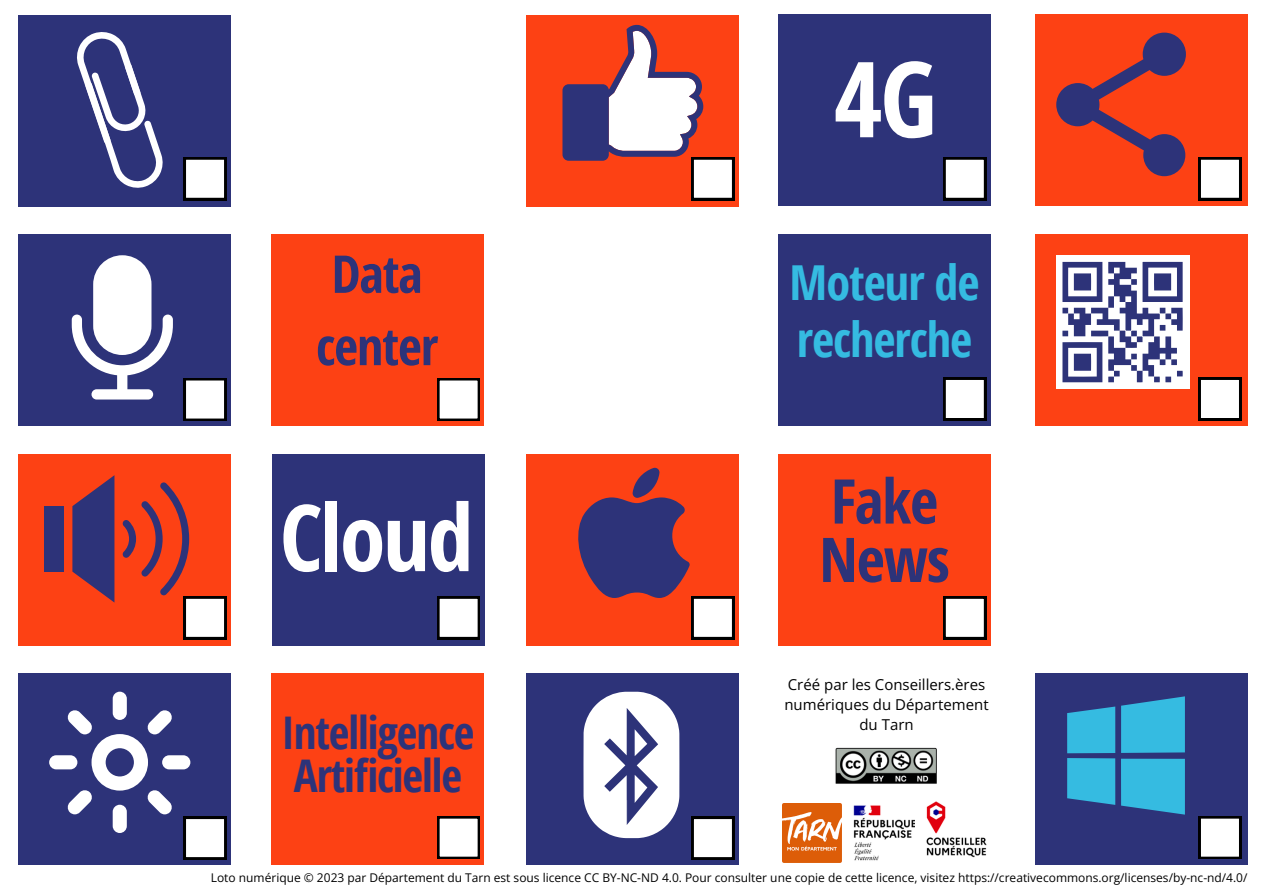
<style>
.page{position:relative;width:1263px;height:894px;background:#fff}
.page>*{position:absolute;margin:0;border:0;box-sizing:border-box;transform-origin:0 0}
.t1{font:700 105px "Open Sans Condensed";color:#fff}
.t2{font:700 92.4px "Open Sans Condensed";letter-spacing:-.025em;color:#fff}
.t3{font:700 61.65px/58.3px "Open Sans Condensed";letter-spacing:-.02em;color:#2d3379}
.t4{font:700 52.05px/72.3px "Open Sans Condensed";letter-spacing:-.02em;color:#2d3379}
.t5{font:700 48.15px/57.3px "Open Sans Condensed";letter-spacing:-.02em;color:#35bbe1}
.t6{font:700 45px/42.8px "Open Sans Condensed";letter-spacing:-.025em;color:#2d3379}
.t7{font:15px/20.2px "Open Sans";color:#000;text-align:center}
.t8{font:12px "Open Sans";color:#000}
</style>
<div class="page">
<div style="left:1035px;top:14px;width:212px;height:192px;background:#fd4114"></div>
<div style="left:19px;top:234px;width:212px;height:192px;background:#2d3379"></div>
<div style="left:19px;top:454px;width:212px;height:191px;background:#fd4114"></div>
<div style="left:19px;top:15px;width:212px;height:192px;background:#2d3379"></div>
<div style="left:778px;top:14px;width:212px;height:191px;background:#2d3379"></div>
<div style="left:526px;top:15px;width:212px;height:192px;background:#fd4114"></div>
<div style="left:272px;top:234px;width:212px;height:192px;background:#fd4114"></div>
<div style="left:778px;top:234px;width:212px;height:192px;background:#2d3379"></div>
<div style="left:1035px;top:234px;width:212px;height:192px;background:#fd4114"></div>
<div style="left:272px;top:454px;width:212px;height:191px;background:#2d3379"></div>
<div style="left:527px;top:454px;width:212px;height:191px;background:#fd4114"></div>
<div style="left:778px;top:454px;width:212px;height:191px;background:#fd4114"></div>
<div style="left:272px;top:673px;width:212px;height:191px;background:#fd4114"></div>
<div style="left:18px;top:673px;width:212px;height:191px;background:#2d3379"></div>
<div style="left:527px;top:673px;width:212px;height:191px;background:#2d3379"></div>
<div style="left:1035px;top:673px;width:212px;height:191px;background:#2d3379"></div>
<svg style="left:72px;top:255px;width:101px;height:144px"></svg>
<svg style="left:77px;top:32px;width:86px;height:156px"></svg>
<div style="left:1056px;top:255px;width:133px;height:134px;background:#fff"></div>
<svg style="left:1062px;top:262px;width:121px;height:120px"></svg>
<svg style="left:943px;top:157px;width:43px;height:43px;background:#c7c7c7"></svg>
<svg style="left:1199px;top:157px;width:42px;height:43px;background:#ccc"></svg>
<svg style="left:1199px;top:377px;width:42px;height:43px;background:#ccc"></svg>
<svg style="left:943px;top:377px;width:43px;height:43px;background:#c7c7c7"></svg>
<svg style="left:437px;top:378px;width:43px;height:42px;background:#cbcbcb"></svg>
<svg style="left:943px;top:596px;width:43px;height:43px;background:#c7c7c7"></svg>
<svg style="left:437px;top:596px;width:43px;height:43px;background:#c7c7c7"></svg>
<svg style="left:1199px;top:816px;width:42px;height:42px;background:#d0d0d0"></svg>
<svg style="left:692px;top:816px;width:42px;height:43px;background:#ccc"></svg>
<svg style="left:437px;top:816px;width:43px;height:42px;background:#cbcbcb"></svg>
<svg style="left:184px;top:816px;width:42px;height:43px;background:#ccc"></svg>
<svg style="left:184px;top:378px;width:42px;height:42px;background:#d0d0d0"></svg>
<svg style="left:184px;top:157px;width:42px;height:43px;background:#ccc"></svg>
<svg style="left:578px;top:467px;width:156px;height:172px"></svg>
<svg style="left:1056px;top:33px;width:129px;height:143px"></svg>
<svg style="left:583px;top:691px;width:96px;height:146px"></svg>
<div style="left:113px;top:691px;width:14px;height:28px;background:#fff;border-radius:7px"></div>
<div style="left:162px;top:755px;width:28px;height:14px;background:#fff;border-radius:7px"></div>
<div style="left:113px;top:804px;width:14px;height:28px;background:#fff;border-radius:7px"></div>
<div style="left:49px;top:755px;width:28px;height:14px;background:#fff;border-radius:7px"></div>
<svg style="left:67px;top:709px;width:105px;height:105px"></svg>
<svg style="left:562px;top:25px;width:172px;height:175px"></svg>
<svg style="left:1067px;top:696px;width:118px;height:118px"></svg>
<svg style="left:72px;top:475px;width:42px;height:127px"></svg>
<div style="left:44px;top:506px;width:20px;height:65px;background:#2d3379"></div>
<svg style="left:122px;top:482px;width:104px;height:157px"></svg>
<img style="left:841px;top:803px;width:74px;height:60px">
<img style="left:835px;top:747px;width:101px;height:37px">
<img style="left:926px;top:801px;width:61px;height:57px">
<img style="left:783px;top:803px;width:58px;height:58px">
<p class="t4" style="left:316px;top:236px;width:124px">Data center</p>
<p class="t2" style="left:280px;top:472px;width:195px">Cloud</p>
<p class="t6" style="left:281px;top:709px;width:195px">Intelligence<br>Artificielle</p>
<h1 class="t1" style="left:834px;top:25px;width:105px">4G</h1>
<p class="t5" style="left:790px;top:252px;width:191px">Moteur de recherche</p>
<p class="t3" style="left:819px;top:470px;width:132px">Fake<br>News</p>
<h3 class="t7" style="left:784px;top:673px;width:206px">Créé par les Conseillers.ères numériques du Département du Tarn</h3>
<h4 class="t8" style="left:211px;top:869px;width:1038px">Loto numérique © 2023 par Département du Tarn est sous licence CC BY-NC-ND 4.0. Pour consulter une copie de cette licence, visitez https://creativecommons.org/licenses/by-nc-nd/4.0/</h4>
</div>
